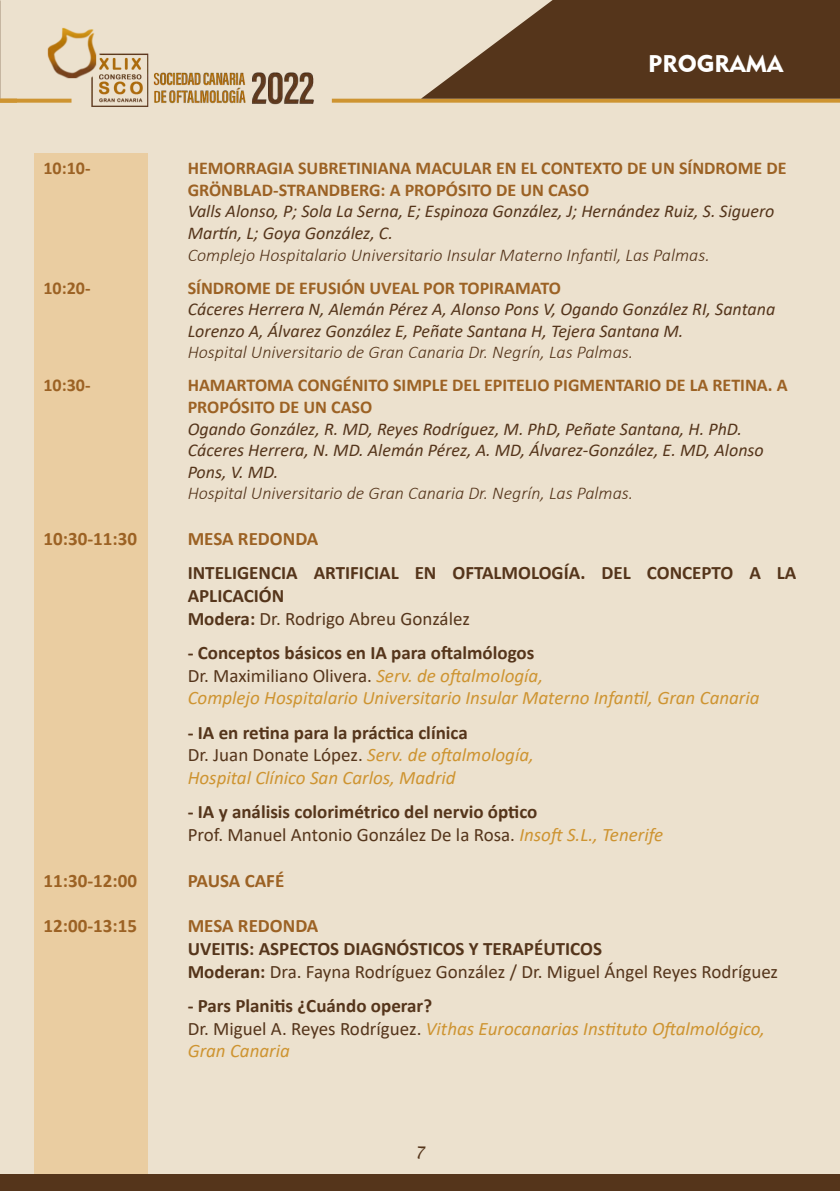
<style>
.page{position:relative;width:840px;height:1191px;background:#fff}
.page>*{position:absolute;margin:0;border:0;box-sizing:border-box;transform-origin:0 0}
.t1{font:24px "Geometric 415 BT Black A";color:#fff}
.t2{font:700 19px "Calibri";color:#55351b}
.t3{font:italic 19px/22.8px "Calibri";color:#ce9431}
.t4{font:19px "Calibri";color:#55351b}
.t5{font:700 19px "Calibri";color:#9c6224}
.t6{font:italic 18px/21.6px "Calibri";color:#55351b}
.t7{font:700 18px/21.6px "Calibri";color:#9c6224}
.t8{font:italic 300 18px "Calibri";color:#55351b}
.t9{font:italic 16px "Lucida Handwriting";color:#55351b}
.s1{font-weight:700}
.s2{font-style:italic;color:#ce9431}
.s3{font-style:normal;color:#55351b}
</style>
<div class="page">
<div style="left:0;top:0;width:839px;height:1191px;background:#ece1ce"></div>
<div style="left:34px;top:153px;width:113px;height:1027px;background:#eacda1"></div>
<svg style="left:331px;top:99px;width:508px;height:4px;background:#d09a3d"></svg>
<svg style="left:421px;top:0;width:418px;height:99px;fill:#55351b"></svg>
<img style="left:36px;top:27px;width:278px;height:80px">
<svg style="left:17px;top:99px;width:54px;height:4px"></svg>
<svg style="left:0;top:99px;width:17px;height:4px"></svg>
<div style="left:0;top:1174px;width:839px;height:17px;background:#55351b"></div>
<p class="t1" style="left:647px;top:49px;width:136px">PROGRAMA</p>
<p class="t7" style="left:43px;top:157px;width:48px">10:10-</p>
<p class="t7" style="left:187px;top:157px;width:600px">HEMORRAGIA SUBRETINIANA MACULAR EN EL CONTEXTO DE UN SÍNDROME DE<br>GRÖNBLAD-STRANDBERG: A PROPÓSITO DE UN CASO</p>
<p class="t6" style="left:187px;top:200px;width:588px">Valls Alonso, P; Sola La Serna, E; Espinoza González, J; Hernández Ruiz, S. Siguero<br>Martín, L; Goya González, C.</p>
<p class="t8" style="left:187px;top:243px;width:523px">Complejo Hospitalario Universitario Insular Materno Infantil, Las Palmas.</p>
<p class="t7" style="left:43px;top:276px;width:48px">10:20-</p>
<p class="t7" style="left:187px;top:276px;width:374px">SÍNDROME DE EFUSIÓN UVEAL POR TOPIRAMATO</p>
<p class="t6" style="left:187px;top:297px;width:588px">Cáceres Herrera N, Alemán Pérez A, Alonso Pons V, Ogando González RI, Santana<br>Lorenzo A, Álvarez González E, Peñate Santana H, Tejera Santana M.</p>
<p class="t8" style="left:187px;top:341px;width:447px">Hospital Universitario de Gran Canaria Dr. Negrín, Las Palmas.</p>
<p class="t7" style="left:43px;top:374px;width:48px">10:30-</p>
<p class="t7" style="left:187px;top:374px;width:601px">HAMARTOMA CONGÉNITO SIMPLE DEL EPITELIO PIGMENTARIO DE LA RETINA. A<br>PROPÓSITO DE UN CASO</p>
<p class="t6" style="left:187px;top:417px;width:555px">Ogando González, R. MD, Reyes Rodríguez, M. PhD, Peñate Santana, H. PhD.</p>
<p class="t6" style="left:187px;top:438px;width:577px">Cáceres Herrera, N. MD. Alemán Pérez, A. MD, Álvarez-González, E. MD, Alonso<br>Pons, V. MD.</p>
<p class="t8" style="left:187px;top:482px;width:447px">Hospital Universitario de Gran Canaria Dr. Negrín, Las Palmas.</p>
<p class="t5" style="left:43px;top:525px;width:95px">10:30-11:30</p>
<p class="t5" style="left:187px;top:525px;width:132px">MESA REDONDA</p>
<p class="t2" style="left:187px;top:559px;width:610px">INTELIGENCIA ARTIFICIAL EN OFTALMOLOGÍA. DEL CONCEPTO A LA</p>
<p class="t2" style="left:187px;top:582px;width:98px">APLICACIÓN</p>
<p class="t4" style="left:187px;top:605px;width:283px"><span class="s1">Modera:</span> Dr. Rodrigo Abreu González</p>
<p class="t2" style="left:187px;top:639px;width:348px">- Conceptos básicos en IA para oftalmólogos</p>
<p class="t4" style="left:187px;top:662px;width:357px">Dr. Maximiliano Olivera. <span class="s2">Serv. de oftalmología,</span></p>
<p class="t3" style="left:187px;top:686px;width:573px">Complejo Hospitalario Universitario Insular Materno Infantil, Gran Canaria</p>
<p class="t2" style="left:187px;top:718px;width:281px">- IA en retina para la práctica clínica</p>
<p class="t3" style="left:187px;top:743px;width:347px"><span class="s3">Dr. Juan Donate López.</span> Serv. de oftalmología,</p>
<p class="t3" style="left:187px;top:765px;width:269px">Hospital Clínico San Carlos, Madrid</p>
<p class="t2" style="left:187px;top:798px;width:351px">- IA y análisis colorimétrico del nervio óptico</p>
<p class="t4" style="left:187px;top:821px;width:477px">Prof. Manuel Antonio González De la Rosa. <span class="s2">Insoft S.L., Tenerife</span></p>
<p class="t5" style="left:43px;top:867px;width:95px">11:30-12:00</p>
<p class="t5" style="left:187px;top:867px;width:98px">PAUSA CAFÉ</p>
<p class="t5" style="left:43px;top:912px;width:95px">12:00-13:15</p>
<p class="t5" style="left:187px;top:912px;width:132px">MESA REDONDA</p>
<p class="t2" style="left:187px;top:935px;width:415px">UVEITIS: ASPECTOS DIAGNÓSTICOS Y TERAPÉUTICOS</p>
<p class="t4" style="left:187px;top:958px;width:591px"><span class="s1">Moderan:</span> Dra. Fayna Rodríguez González / Dr. Miguel Ángel Reyes Rodríguez</p>
<p class="t2" style="left:187px;top:992px;width:246px">- Pars Planitis ¿Cuándo operar?</p>
<p class="t3" style="left:187px;top:1016px;width:578px"><span class="s3">Dr. Miguel A. Reyes Rodríguez.</span> Vithas Eurocanarias Instituto Oftalmológico,<br>Gran Canaria</p>
<p class="t9" style="left:414px;top:1142px;width:12px">7</p>
</div>
